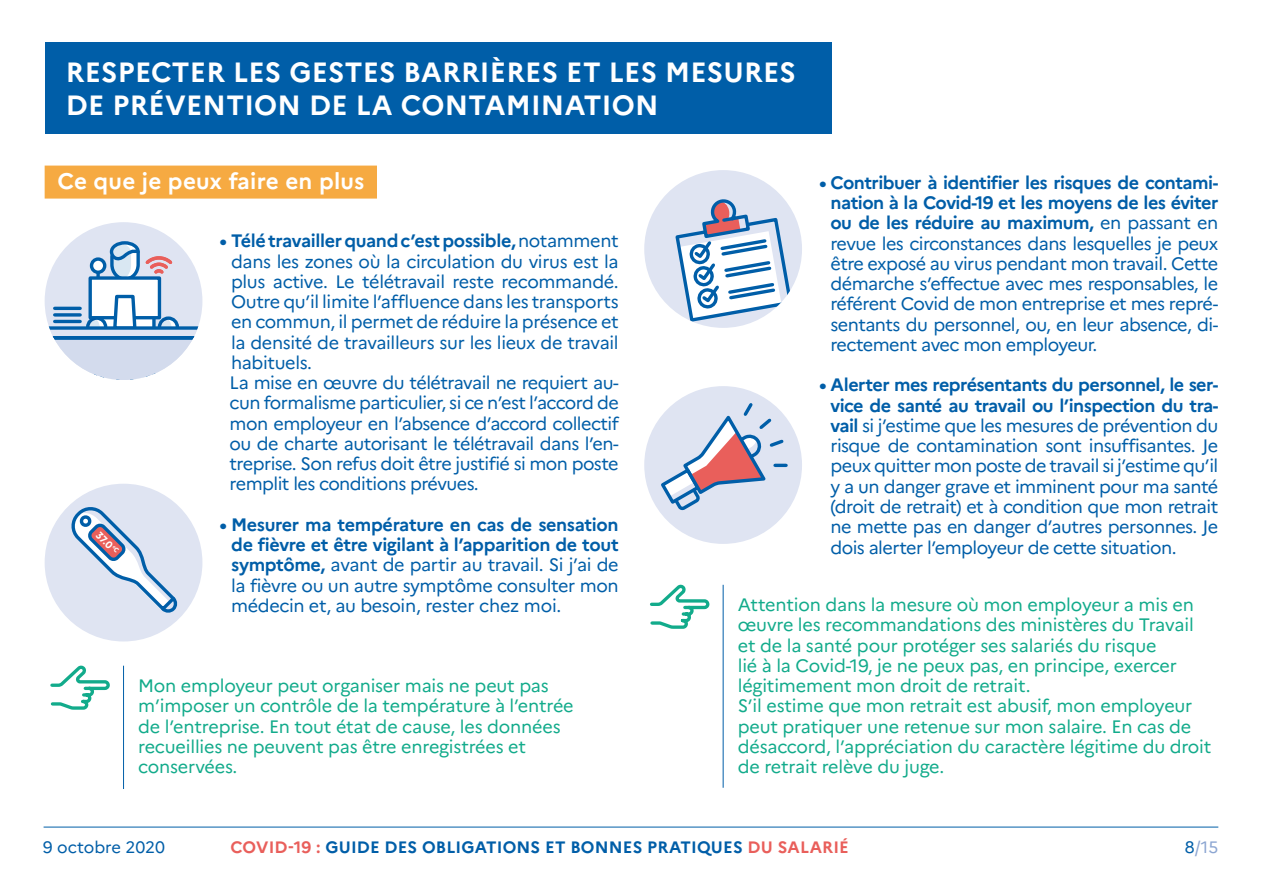
<style>
.page{position:relative;width:1263px;height:893px;background:#fff}
.page>*{position:absolute;margin:0;border:0;box-sizing:border-box;transform-origin:0 0}
.t1{font:700 27.75px/33.3px "Marianne";letter-spacing:.01em;color:#fff}
.t2{font:700 22.5px "Marianne";letter-spacing:.01em;color:#fff}
.t3{font:18px/20.2px "Marianne";letter-spacing:-.03em;color:#005ea8;text-align:justify}
.t4{font:18px/20.2px "Marianne";letter-spacing:-.01em;color:#12ab8b}
.t5{font:700 16.5px "Marianne";letter-spacing:.01em;color:#005ea8}
.t6{font:16.5px "Marianne";color:#005ea8}
.t7{font:16.5px "Marianne";color:#8ca6d2}
.t8{font:700 10.35px "Gotham Narrow";color:#fff}
.s1{font-weight:700}
.s2{color:#e95f5b}
.s3{color:#005ea8}
</style>
<div class="page">
<hr style="left:44px;top:827px;width:1174px;height:1px;background:#005ea8">
<div style="left:45px;top:43px;width:786px;height:91px;background:#005ea8"></div>
<div style="left:45px;top:166px;width:332px;height:33px;background:#f6aa42"></div>
<div style="left:45px;top:222px;width:157px;height:158px;background:#dfe4f2;border-radius:50%"></div>
<svg style="left:45px;top:241px;width:157px;height:139px"></svg>
<div style="left:45px;top:484px;width:157px;height:157px;background:#dfe4f2;border-radius:50%"></div>
<svg style="left:69px;top:502px;width:112px;height:111px"></svg>
<div style="left:644px;top:170px;width:158px;height:158px;background:#dfe4f2;border-radius:50%"></div>
<svg style="left:673px;top:199px;width:121px;height:125px"></svg>
<div style="left:644px;top:386px;width:158px;height:158px;background:#dfe4f2;border-radius:50%"></div>
<svg style="left:658px;top:400px;width:128px;height:112px"></svg>
<hr style="left:123px;top:666px;width:1px;height:123px;background:#005ea8">
<svg style="left:50px;top:665px;width:60px;height:45px"></svg>
<hr style="left:723px;top:585px;width:1px;height:203px;background:#005ea8">
<svg style="left:650px;top:584px;width:60px;height:45px"></svg>
<h1 class="t1" style="left:66px;top:55px;width:731px">RESPECTER LES GESTES BARRIÈRES ET LES MESURES<br>DE PRÉVENTION DE LA CONTAMINATION</h1>
<p class="t2" style="left:57px;top:167px;width:309px">Ce que je peux faire en plus</p>
<p class="t3" style="left:230px;top:231px;width:391px;text-align:left;text-indent:-10px"><span class="s1">• Télé travailler quand c’est possible,</span> notamment dans les zones où la circulation du virus est la plus active. Le télétravail reste recommandé.<br>Outre qu’il limite l’affluence dans les transports en commun, il permet de réduire la présence et la densité de travailleurs sur les lieux de travail habituels.<br>La mise en œuvre du télétravail ne requiert au&shy;cun formalisme particulier, si ce n’est l’accord de mon employeur en l’absence d’accord collectif ou de charte autorisant le télétravail dans l’en&shy;treprise. Son refus doit être justifié si mon poste remplit les conditions prévues.</p>
<p class="t3" style="left:231px;top:514px;width:389px;text-indent:-12px"><span class="s1">• Mesurer ma température en cas de sensation de fièvre et être vigilant à l’apparition de tout symptôme,</span> avant de partir au travail. Si j’ai de la fièvre ou un autre symptôme consulter mon médecin et, au besoin, rester chez moi.</p>
<p class="t8" style="left:103px;top:529px;width:28px;rotate:45deg">37.0<sup>°</sup><sup>C</sup></p>
<p class="t4" style="left:138px;top:675px;width:437px">Mon employeur peut organiser mais ne peut pas m’imposer un contrôle de la température à l’entrée de l’entreprise. En tout état de cause, les données recueillies ne peuvent pas être enregistrées et conservées.</p>
<p class="t3" style="left:830px;top:172px;width:389px;text-indent:-11px"><span class="s1">• Contribuer à identifier les risques de contami&shy;nation à la Covid-19 et les moyens de les éviter ou de les réduire au maximum,</span> en passant en revue les circonstances dans lesquelles je peux être exposé au virus pendant mon travail. Cette démarche s’effectue avec mes responsables, le référent Covid de mon entreprise et mes repré&shy;sentants du personnel, ou, en leur absence, di&shy;rectement avec mon employeur.</p>
<p class="t3" style="left:830px;top:375px;width:389px;text-indent:-11px"><span class="s1">• Alerter mes représentants du personnel, le ser&shy;vice de santé au travail ou l’inspection du tra&shy;vail</span> si j’estime que les mesures de prévention du risque de contamination sont insuffisantes. Je peux quitter mon poste de travail si j’estime qu’il y a un danger grave et imminent pour ma santé (droit de retrait) et à condition que mon retrait ne mette pas en danger d’autres personnes. Je dois alerter l’employeur de cette situation.</p>
<p class="t4" style="left:738px;top:594px;width:475px">Attention dans la mesure où mon employeur a mis en œuvre les recommandations des ministères du Travail et de la santé pour protéger ses salariés du risque<br>lié à la Covid-19, je ne peux pas, en principe, exercer légitimement mon droit de retrait.<br>S’il estime que mon retrait est abusif, mon employeur peut pratiquer une retenue sur mon salaire. En cas de désaccord, l’appréciation du caractère légitime du droit de retrait relève du juge.</p>
<p class="t6" style="left:43px;top:837px;width:124px">9 octobre 2020</p>
<p class="t5" style="left:230px;top:837px;width:620px"><span class="s2">COVID-19 :</span> GUIDE DES OBLIGATIONS ET BONNES PRATIQUES <span class="s2">DU SALARIÉ</span></p>
<p class="t7" style="left:1185px;top:837px;width:35px"><span class="s3">8</span>/15</p>
</div>
